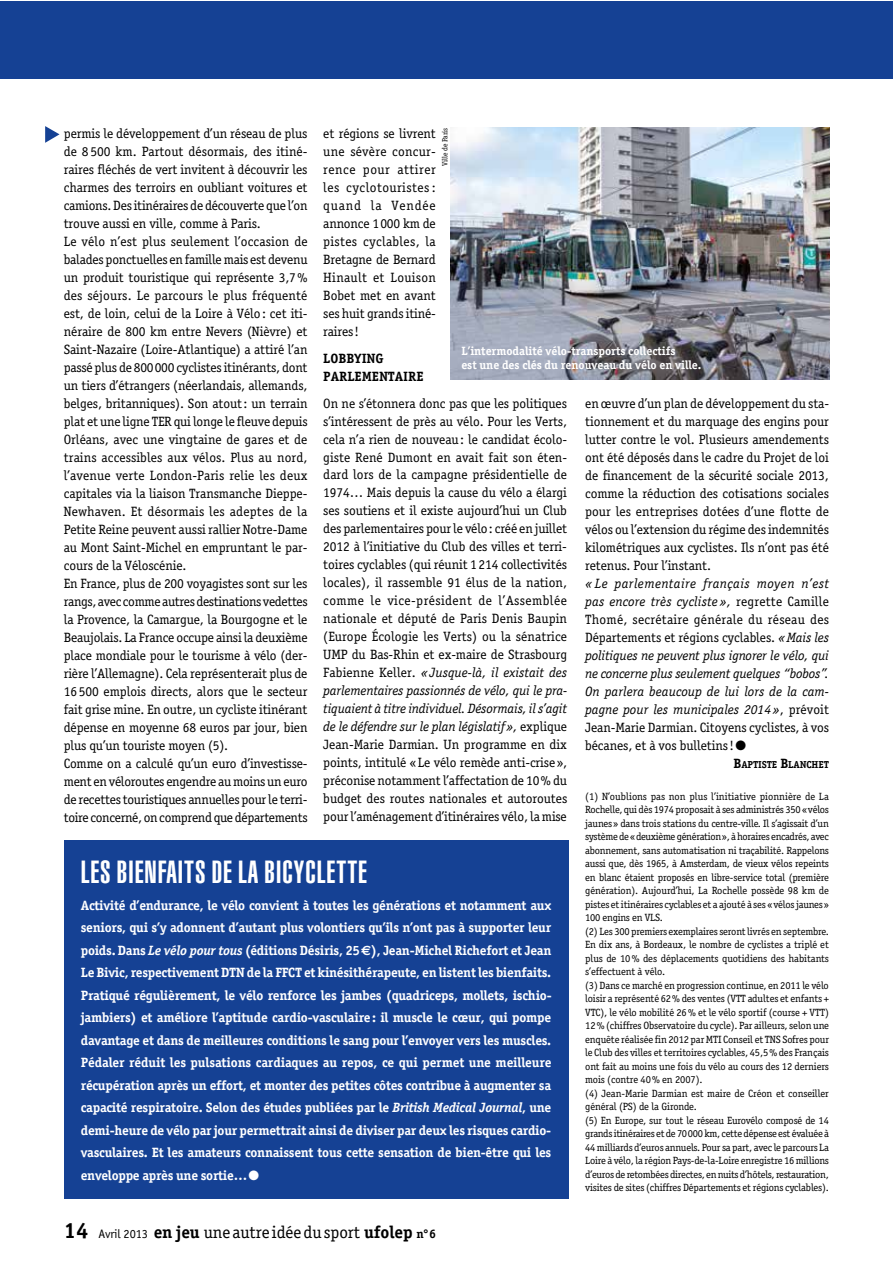
<style>
.page{position:relative;width:893px;height:1263px;background:#fff}
.page>*{position:absolute;margin:0;border:0;box-sizing:border-box;transform-origin:0 0}
.t1{font:900 extra-condensed 31.5px "Helvetica";letter-spacing:.03em;color:#fff}
.t2{font:17.25px "Officina Serif";letter-spacing:-.005em;color:#000}
.t3{font:13.5px/18px "Officina Serif";letter-spacing:-.01em;color:#000;text-align:justify}
.t4{font:700 13.5px/22.5px "Officina Serif";letter-spacing:-.02em;color:#fff;text-align:justify}
.t5{font:italic 13.5px/18px "Officina Serif";letter-spacing:.005em;color:#000;text-align:justify}
.t6{font:700 13.5px/18px "Officina Serif";letter-spacing:-.005em;color:#000}
.t7{font:700 12px/13.5px "Officina Serif";letter-spacing:-.005em;color:#fff}
.t8{font:10.5px/13.5px "Officina Serif";letter-spacing:-.02em;color:#000}
.t9{font:700 10.2px "Officina Serif";letter-spacing:-.01em;color:#000}
.t10{font:7.5px "Officina Serif";letter-spacing:-.005em;color:#000}
.s1{font-style:italic}
.s2{font-style:normal}
.s3{font-size:13.5px}
.s4{font-family:"Euro Sans"}
.s5{font-weight:700;font-size:22.2px}
.s6{font-family:"Officina Sans";font-size:12.3px}
.s7{font-weight:700}
.s8{font-weight:700;font-size:12.3px}
</style>
<div class="page">
<div style="left:0;top:1px;width:892px;height:78px;background:#154194"></div>
<div style="left:64px;top:840px;width:504px;height:359px;background:#154194"></div>
<img style="left:451px;top:128px;width:378px;height:251px">
<svg style="left:45px;top:126px;width:15px;height:17px"></svg>
<p class="t3" style="left:64px;top:124px;width:245px;text-align:left">permis le développement d’un réseau de plus de 8 500 km. Partout désormais, des itiné&shy;raires fléchés de vert invitent à découvrir les charmes des terroirs en oubliant voitures et camions. Des itinéraires de découverte que l’on trouve aussi en ville, comme à Paris.<br>Le vélo n’est plus seulement l’occasion de balades ponctuelles en famille mais est devenu un produit touristique qui représente 3,7% des séjours. Le parcours le plus fréquenté est, de loin, celui de la Loire à Vélo: cet iti&shy;néraire de 800 km entre Nevers (Nièvre) et Saint-Nazaire (Loire-Atlantique) a attiré l’an passé plus de 800000 cyclistes itinérants, dont un tiers d’étrangers (néerlandais, allemands, belges, britanniques). Son atout: un terrain plat et une ligne TER qui longe le fleuve depuis Orléans, avec une vingtaine de gares et de trains accessibles aux vélos. Plus au nord, l’avenue verte London-Paris relie les deux capitales via la liaison Transmanche Dieppe-Newhaven. Et désormais les adeptes de la Petite Reine peuvent aussi rallier Notre-Dame au Mont Saint-Michel en empruntant le par&shy;cours de la Véloscénie.<br>En France, plus de 200 voyagistes sont sur les rangs, avec comme autres destinations vedettes la Provence, la Camargue, la Bourgogne et le Beaujolais. La France occupe ainsi la deuxième place mondiale pour le tourisme à vélo (der&shy;rière l’Allemagne). Cela représenterait plus de 16500 emplois directs, alors que le secteur fait grise mine. En outre, un cycliste itinérant dépense en moyenne 68 euros par jour, bien plus qu’un touriste moyen (5).<br>Comme on a calculé qu’un euro d’investisse&shy;ment en véloroutes engendre au moins un euro de recettes touristiques annuelles pour le terri&shy;toire concerné, on comprend que départements</p>
<p class="t3" style="left:323px;top:124px;width:114px">et régions se livrent une sévère concur&shy;rence pour attirer les cyclotouristes: quand la Vendée annonce 1000 km de pistes cyclables, la Bretagne de Bernard Hinault et Louison Bobet met en avant ses huit grands itiné&shy;raires!</p>
<p class="t10" style="left:440px;top:166px;width:40px;rotate:-90deg">Ville de Paris</p>
<p class="t7" style="left:461px;top:344px;width:242px">L’intermodalité vélo-transports collectifs<br>est une des clés du renouveau du vélo en ville.</p>
<p class="t6" style="left:323px;top:349px;width:102px">LOBBYING<br>PARLEMENTAIRE</p>
<p class="t3" style="left:323px;top:394px;width:245px">On ne s’étonnera donc pas que les politiques s’intéressent de près au vélo. Pour les Verts, cela n’a rien de nouveau: le candidat écolo&shy;giste René Dumont en avait fait son éten&shy;dard lors de la campagne présidentielle de 1974… Mais depuis la cause du vélo a élargi ses soutiens et il existe aujourd’hui un Club des parlementaires pour le vélo: créé en juillet 2012 à l’initiative du Club des villes et terri&shy;toires cyclables (qui réunit 1214 collectivités locales), il rassemble 91 élus de la nation, comme le vice-président de l’Assemblée nationale et député de Paris Denis Baupin (Europe Écologie les Verts) ou la sénatrice UMP du Bas-Rhin et ex-maire de Strasbourg Fabienne Keller. <span class="s1">« Jusque-là, il existait des parlementaires passionnés de vélo, qui le pra&shy;tiquaient à titre individuel. Désormais, il s’agit de le défendre sur le plan législatif»,</span> explique Jean-Marie Darmian. Un programme en dix points, intitulé «Le vélo remède anti-crise», préconise notamment l’affectation de 10% du budget des routes nationales et autoroutes pour l’aménagement d’itinéraires vélo, la mise</p>
<p class="t3" style="left:585px;top:394px;width:245px">en œuvre d’un plan de développement du sta&shy;tionnement et du marquage des engins pour lutter contre le vol. Plusieurs amendements ont été déposés dans le cadre du Projet de loi de financement de la sécurité sociale 2013, comme la réduction des cotisations sociales pour les entreprises dotées d’une flotte de vélos ou l’extension du régime des indemnités kilométriques aux cyclistes. Ils n’ont pas été retenus. Pour l’instant.</p>
<p class="t5" style="left:585px;top:574px;width:245px">« Le parlementaire français moyen n’est pas encore très cycliste », <span class="s2">regrette Camille Thomé, secrétaire générale du réseau des Départements et régions cyclables.</span> «Mais les politiques ne peuvent plus ignorer le vélo, qui ne concerne plus seulement quelques “bobos”.<br>On parlera beaucoup de lui lors de la cam&shy;pagne pour les municipales 2014»<span class="s2">, prévoit Jean-Marie Darmian. Citoyens cyclistes, à vos bécanes, et à vos bulletins!</span></p>
<p class="t9" style="left:733px;top:758px;width:97px"><span class="s3">B</span>APTISTE <span class="s3">B</span>LANCHET</p>
<p class="t8" style="left:585px;top:789px;width:245px">(1) N’oublions pas non plus l’initiative pionnière de La Rochelle, qui dès 1974 proposait à ses administrés 350 «vélos jaunes» dans trois stations du centre-ville. Il s’agissait d’un système de «deuxième génération», à horaires encadrés, avec abonnement, sans automatisation ni traçabilité. Rappelons aussi que, dès 1965, à Amsterdam, de vieux vélos repeints en blanc étaient proposés en libre-service total (première génération). Aujourd’hui, La Rochelle possède 98 km de pistes et itinéraires cyclables et a ajouté à ses «vélos jaunes» 100 engins en VLS.<br>(2) Les 300 premiers exemplaires seront livrés en septembre.<br>En dix ans, à Bordeaux, le nombre de cyclistes a triplé et plus de 10% des déplacements quotidiens des habitants s’effectuent à vélo.<br>(3) Dans ce marché en progression continue, en 2011 le vélo loisir a représenté 62% des ventes (VTT adultes et enfants + VTC), le vélo mobilité 26% et le vélo sportif (course + VTT)<br>12% (chiffres Observatoire du cycle). Par ailleurs, selon une enquête réalisée fin 2012 par MTI Conseil et TNS Sofres pour le Club des villes et territoires cyclables, 45,5% des Français ont fait au moins une fois du vélo au cours des 12 derniers mois (contre 40% en 2007).<br>(4) Jean-Marie Darmian est maire de Créon et conseiller général (PS) de la Gironde.<br>(5) En Europe, sur tout le réseau Eurovélo composé de 14 grands itinéraires et de 70000 km, cette dépense est évaluée à 44 milliards d’euros annuels. Pour sa part, avec le parcours La Loire à vélo, la région Pays-de-la-Loire enregistre 16 millions d’euros de retombées directes, en nuits d’hôtels, restauration, visites de sites (chiffres Départements et régions cyclables).</p>
<h1 class="t1" style="left:81px;top:854px;width:288px">LES BIENFAITS DE LA BICYCLETTE</h1>
<p class="t4" style="left:81px;top:893px;width:472px">Activité d’endurance, le vélo convient à toutes les générations et notamment aux seniors, qui s’y adonnent d’autant plus volontiers qu’ils n’ont pas à supporter leur poids. Dans <span class="s1">Le vélo pour tous</span> (éditions Désiris, 25<span class="s4">€</span>), Jean-Michel Richefort et Jean Le Bivic, respectivement DTN de la FFCT et kinésithérapeute, en listent les bienfaits.<br>Pratiqué régulièrement, le vélo renforce les jambes (quadriceps, mollets, ischio&shy;jambiers) et améliore l’aptitude cardio-vasculaire: il muscle le cœur, qui pompe davantage et dans de meilleures conditions le sang pour l’envoyer vers les muscles.<br>Pédaler réduit les pulsations cardiaques au repos, ce qui permet une meilleure récupération après un effort, et monter des petites côtes contribue à augmenter sa capacité respiratoire. Selon des études publiées par le <span class="s1">British Medical Journal</span>, une demi-heure de vélo par jour permettrait ainsi de diviser par deux les risques cardio&shy;vasculaires. Et les amateurs connaissent tous cette sensation de bien-être qui les enveloppe après une sortie…</p>
<p class="t2" style="left:64px;top:1222px;width:374px"><span class="s5">14</span> <span class="s6">Avril 2013</span> <span class="s7">en jeu</span> une autre idée du sport <span class="s7">ufolep</span> <span class="s8">n°6</span></p>
</div>
